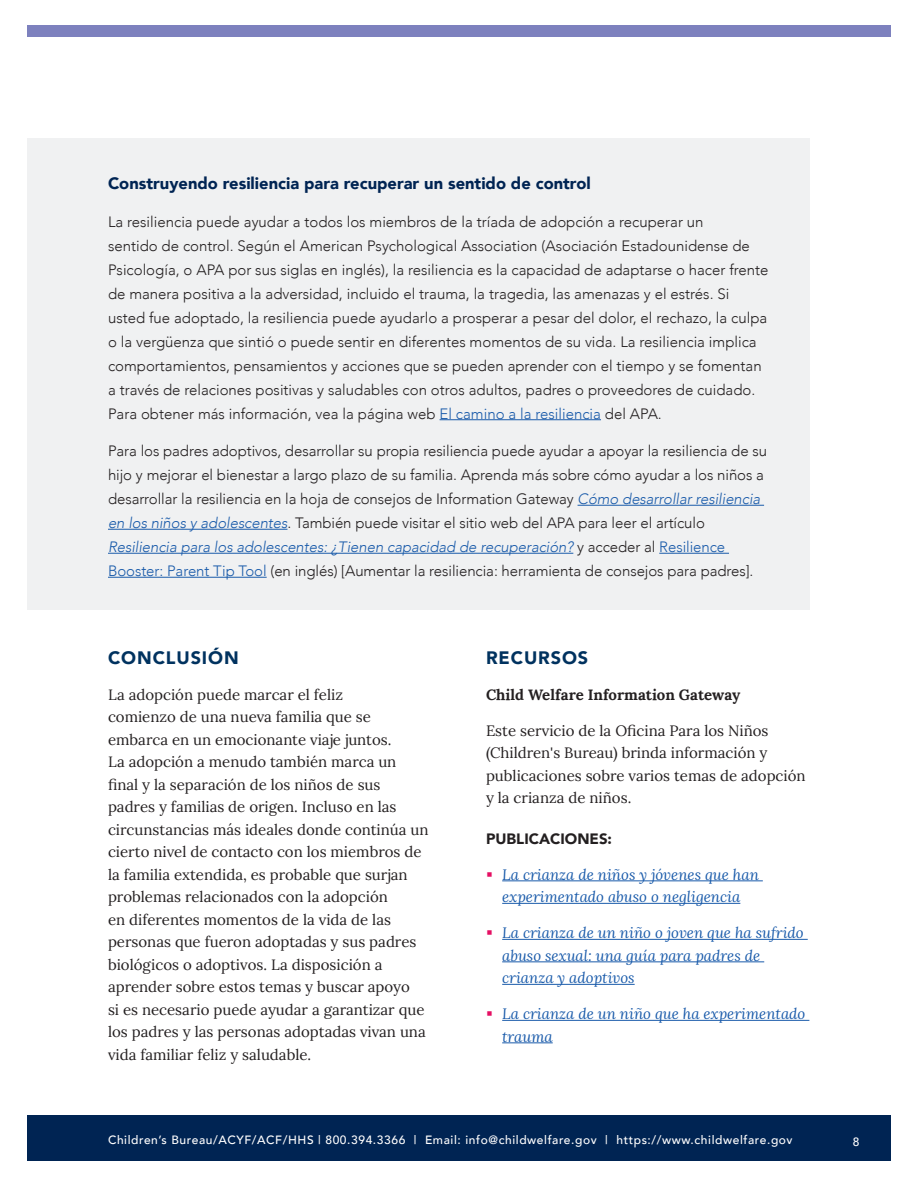
<style>
.page{position:relative;width:918px;height:1188px;background:#fff}
.page>*{position:absolute;margin:0;border:0;box-sizing:border-box;transform-origin:0 0}
.t1{font:900 18px "Avenir";letter-spacing:.05em;color:#00325f}
.t2{font:900 16.5px "Avenir";color:#002453}
.t3{font:300 15px/24px "Avenir";color:#231f20}
.t4{font:15px/22.5px "Lora";color:#231f20}
.t5{font:italic 15px/22.5px "Lora";color:#1a5baa}
.t6{font:700 15px "Lora";color:#231f20}
.t7{font:900 15px "Avenir";color:#231f20}
.t8{font:500 12px "Avenir";letter-spacing:.05em;color:#fff}
.s1{color:#1a5baa}
.s2{font-style:italic;color:#1a5baa}
</style>
<div class="page">
<div style="left:27px;top:1116px;width:864px;height:45px;background:#002453"></div>
<div style="left:27px;top:26px;width:864px;height:12px;background:#7d81be"></div>
<hr style="left:502px;top:880px;width:261px;height:1px;background:#1a5baa">
<hr style="left:502px;top:903px;width:238px;height:1px;background:#1a5baa">
<hr style="left:502px;top:939px;width:306px;height:1px;background:#1a5baa">
<hr style="left:502px;top:961px;width:262px;height:1px;background:#1a5baa">
<hr style="left:502px;top:984px;width:133px;height:1px;background:#1a5baa">
<hr style="left:502px;top:1020px;width:307px;height:1px;background:#1a5baa">
<hr style="left:502px;top:1042px;width:51px;height:1px;background:#1a5baa">
<div style="left:27px;top:139px;width:783px;height:471px;background:#f0f1f2"></div>
<hr style="left:440px;top:419px;width:161px;height:1px;background:#1a5baa">
<hr style="left:578px;top:505px;width:186px;height:1px;background:#1a5baa">
<hr style="left:108px;top:529px;width:179px;height:1px;background:#1a5baa">
<hr style="left:108px;top:553px;width:465px;height:1px;background:#1a5baa">
<hr style="left:659px;top:553px;width:70px;height:1px;background:#1a5baa">
<hr style="left:108px;top:577px;width:159px;height:1px;background:#1a5baa">
<h4 class="t2" style="left:108px;top:169px;width:484px">Construyendo resiliencia para recuperar un sentido de control</h4>
<p class="t3" style="left:108px;top:209px;width:662px">La resiliencia puede ayudar a todos los miembros de la tríada de adopción a recuperar un<br>sentido de control. Según el American Psychological Association (Asociación Estadounidense de Psicología, o APA por sus siglas en inglés), la resiliencia es la capacidad de adaptarse o hacer frente de manera positiva a la adversidad, incluido el trauma, la tragedia, las amenazas y el estrés. Si usted fue adoptado, la resiliencia puede ayudarlo a prosperar a pesar del dolor, el rechazo, la culpa o la vergüenza que sintió o puede sentir en diferentes momentos de su vida. La resiliencia implica comportamientos, pensamientos y acciones que se pueden aprender con el tiempo y se fomentan a través de relaciones positivas y saludables con otros adultos, padres o proveedores de cuidado.<br>Para obtener más información, vea la página web <span class="s1">El camino a la resiliencia</span> del APA.</p>
<p class="t3" style="left:108px;top:439px;width:661px">Para los padres adoptivos, desarrollar su propia resiliencia puede ayudar a apoyar la resiliencia de su hijo y mejorar el bienestar a largo plazo de su familia. Aprenda más sobre cómo ayudar a los niños a desarrollar la resiliencia en la hoja de consejos de Information Gateway <span class="s2">Cómo desarrollar resiliencia en los niños y adolescentes</span>. También puede visitar el sitio web del APA para leer el artículo <span class="s2">Resiliencia para los adolescentes: ¿Tienen capacidad de recuperación?</span> y acceder al <span class="s1">Resilience Booster: Parent Tip Tool</span> (en inglés) [Aumentar la resiliencia: herramienta de consejos para padres].</p>
<h2 class="t1" style="left:108px;top:642px;width:132px">CONCLUSIÓN</h2>
<p class="t4" style="left:108px;top:682px;width:322px">La adopción puede marcar el feliz<br>comienzo de una nueva familia que se embarca en un emocionante viaje juntos.<br>La adopción a menudo también marca un final y la separación de los niños de sus padres y familias de origen. Incluso en las circunstancias más ideales donde continúa un cierto nivel de contacto con los miembros de la familia extendida, es probable que surjan problemas relacionados con la adopción<br>en diferentes momentos de la vida de las personas que fueron adoptadas y sus padres biológicos o adoptivos. La disposición a aprender sobre estos temas y buscar apoyo<br>si es necesario puede ayudar a garantizar que los padres y las personas adoptadas vivan una vida familiar feliz y saludable.</p>
<h2 class="t1" style="left:486px;top:642px;width:104px">RECURSOS</h2>
<p class="t6" style="left:486px;top:682px;width:256px">Child Welfare Information Gateway</p>
<p class="t4" style="left:486px;top:718px;width:321px">Este servicio de la Oficina Para los Niños (Children's Bureau) brinda información y publicaciones sobre varios temas de adopción y la crianza de niños.</p>
<h3 class="t7" style="left:486px;top:826px;width:128px">PUBLICACIONES:</h3>
<p class="t5" style="left:502px;top:863px;width:258px">La crianza de niños y jóvenes que han experimentado abuso o negligencia</p>
<p class="t5" style="left:502px;top:921px;width:303px">La crianza de un niño o joven que ha sufrido abuso sexual: una guía para padres de crianza y adoptivos</p>
<p class="t5" style="left:502px;top:1002px;width:305px">La crianza de un niño que ha experimentado trauma</p>
<p class="t8" style="left:108px;top:1130px;width:686px">Children’s Bureau/ACYF/ACF/HHS | 800.394.3366 | Email: info@childwelfare.gov | https://www.childwelfare.gov</p>
<p class="t8" style="left:853px;top:1131px;width:8px">8</p>
</div>
